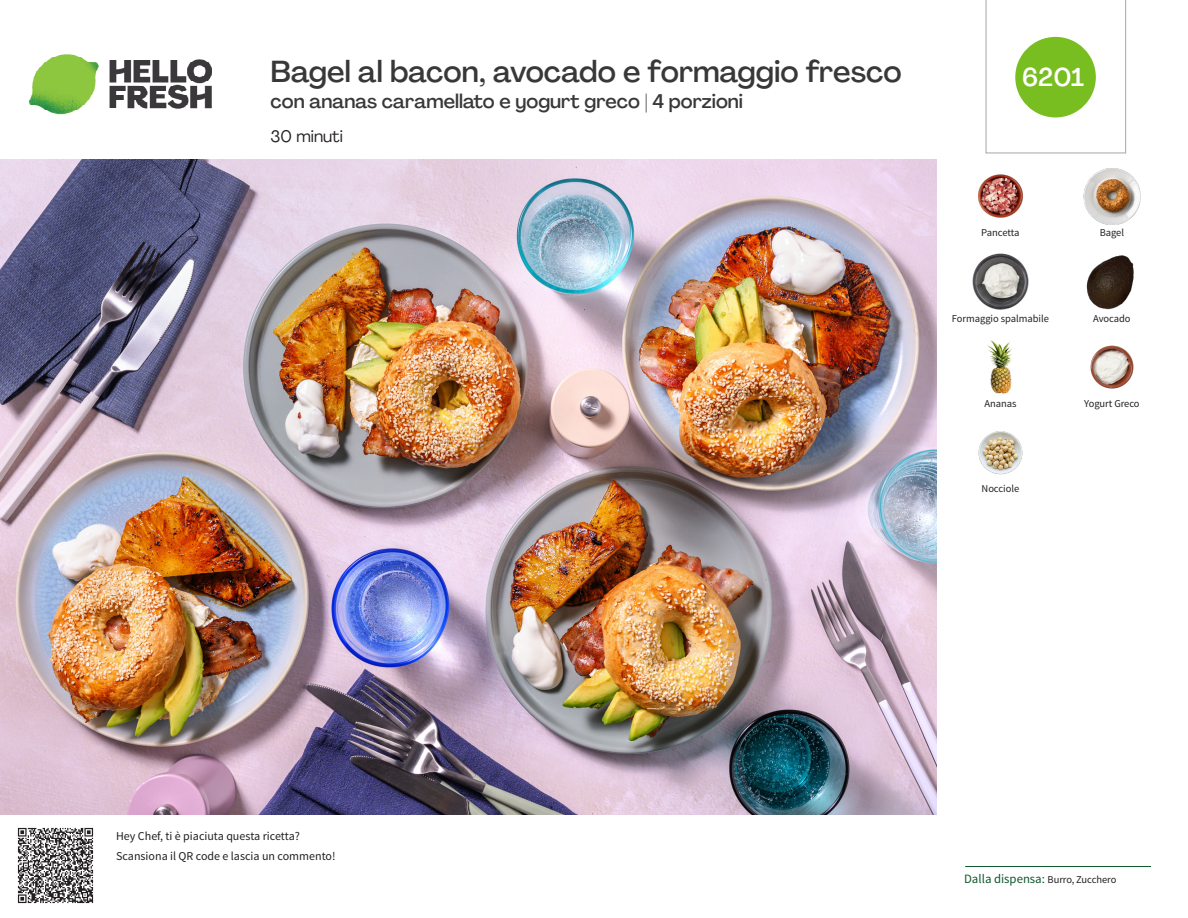
<style>
.page{position:relative;width:1188px;height:918px;background:#fff}
.page>*{position:absolute;margin:0;border:0;box-sizing:border-box;transform-origin:0 0}
._15_Titel_UK{font:500 30px "Agrandir";color:#383839}
.t1{font:500 25.5px "Agrandir";color:#fff}
._15_Titel_UK-2{font:500 19.5px "Agrandir";color:#383839}
._02_Box_Type{font:16.5px "Agrandir";color:#231f20}
.t2{font:12.75px "Source Sans Pro";color:#0e572c}
._06_Before_Start{font:12px "Source Sans Pro";color:#231f20}
._18_FRONT_ingredients_UK{font:10.5px "Source Sans Pro";letter-spacing:-.005em;color:#231f20}
.s1{font-family:"Source Sans Variable";font-size:10.5px;color:#231f20}
</style>
<div class="page">
<img style="left:30px;top:54px;width:181px;height:61px">
<hr style="left:965px;top:866px;width:186px;height:1px;background:#0e572c">
<img style="left:0;top:159px;width:936px;height:655px">
<img style="left:1083px;top:168px;width:58px;height:57px">
<img style="left:978px;top:174px;width:45px;height:44px">
<img style="left:1086px;top:255px;width:48px;height:55px">
<img style="left:972px;top:253px;width:57px;height:57px">
<img style="left:1090px;top:345px;width:44px;height:44px">
<img style="left:987px;top:340px;width:25px;height:54px">
<img style="left:978px;top:431px;width:45px;height:44px">
<img style="left:17px;top:827px;width:77px;height:77px">
<svg style="left:985px;top:0;width:141px;height:154px"></svg>
<p class="_15_Titel_UK" style="left:271px;top:53px;width:633px">Bagel al bacon, avocado e formaggio fresco</p>
<p class="_15_Titel_UK-2" style="left:271px;top:89px;width:474px">con ananas caramellato e yogurt greco | 4 porzioni</p>
<p class="_02_Box_Type" style="left:271px;top:126px;width:74px">30 minuti</p>
<p class="t1" style="left:1022px;top:62px;width:63px">6201</p>
<p class="_18_FRONT_ingredients_UK" style="left:981px;top:226px;width:40px">Pancetta</p>
<p class="_18_FRONT_ingredients_UK" style="left:1100px;top:226px;width:26px">Bagel</p>
<p class="_18_FRONT_ingredients_UK" style="left:952px;top:312px;width:98px">Formaggio spalmabile</p>
<p class="_18_FRONT_ingredients_UK" style="left:1093px;top:312px;width:39px">Avocado</p>
<p class="_18_FRONT_ingredients_UK" style="left:984px;top:397px;width:34px">Ananas</p>
<p class="_18_FRONT_ingredients_UK" style="left:1084px;top:397px;width:57px">Yogurt Greco</p>
<p class="_18_FRONT_ingredients_UK" style="left:982px;top:482px;width:39px">Nocciole</p>
<p class="_06_Before_Start" style="left:116px;top:829px;width:185px">Hey Chef, ti è piaciuta questa ricetta?</p>
<p class="_06_Before_Start" style="left:116px;top:848px;width:221px">Scansiona il QR code e lascia un commento!</p>
<p class="t2" style="left:964px;top:871px;width:154px">Dalla dispensa: <span class="s1">Burro, Zucchero</span></p>
</div>
